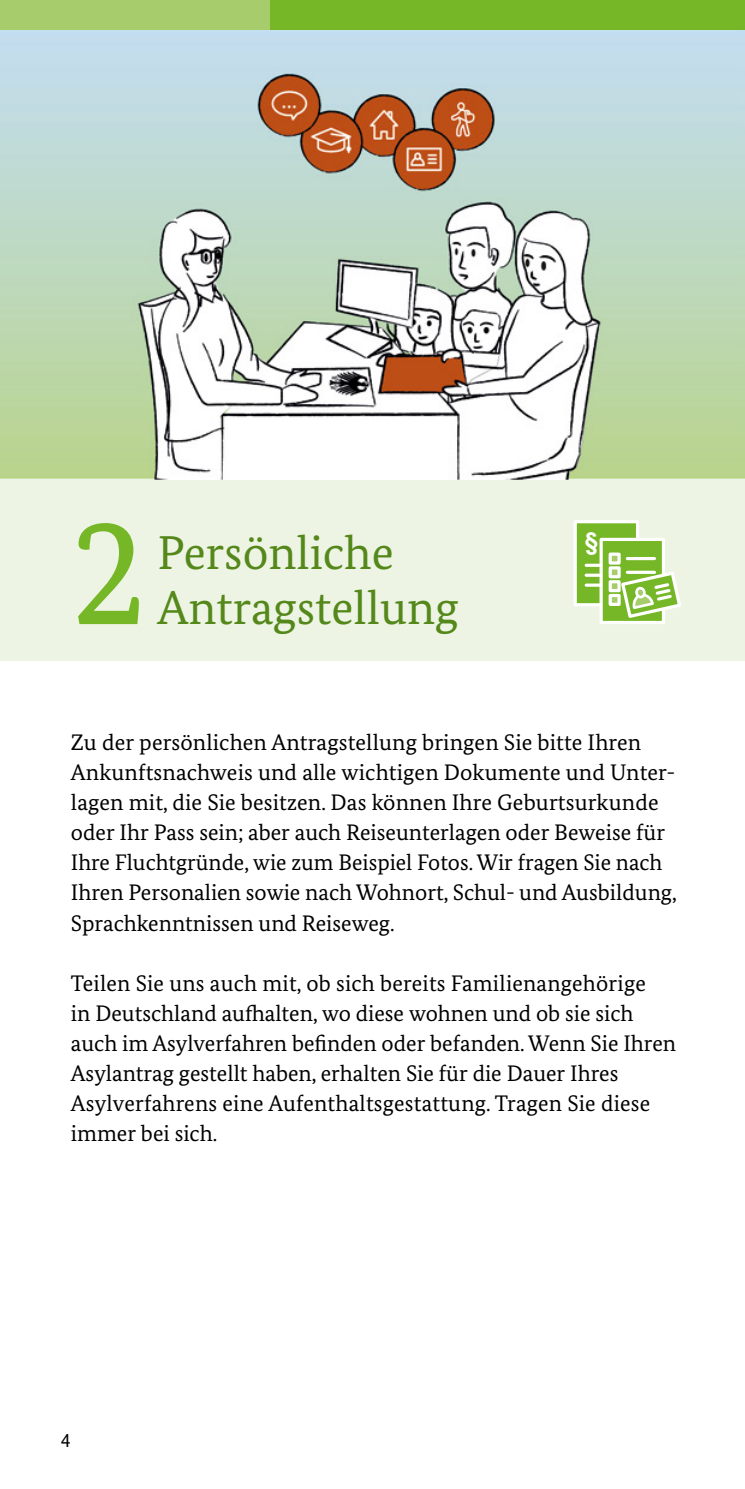
<style>
.page{position:relative;width:745px;height:1489px;background:#fff}
.page>*{position:absolute;margin:0;border:0;box-sizing:border-box;transform-origin:0 0}
.t1{font:152.5px "Bundes Serif";color:#75b726}
.t2{font:47.5px/55px "Bundes Serif";color:#54881b}
.t3{font:700 24.25px "Arial";color:#fff}
.t4{font:22.5px/30px "Bundes Serif";color:#000}
.t5{font:20px "Bundes Sans";color:#000}
</style>
<div class="page">
<img style="left:0;top:30px;width:744px;height:631px">
<div style="left:0;top:480px;width:744px;height:180px;background:#eef4e3"></div>
<div style="left:575px;top:521px;width:62px;height:83px;background:#75b726"></div>
<div style="left:573px;top:520px;width:65px;height:86px;border:3px solid #fff"></div>
<svg style="left:585px;top:563px;width:14px;height:4px"></svg>
<svg style="left:585px;top:573px;width:14px;height:4px"></svg>
<hr style="left:585px;top:583px;width:41px;height:3px;background:#fff">
<div style="left:599px;top:538px;width:65px;height:86px;background:#75b726;border:3px solid #fff"></div>
<hr style="left:627px;top:557px;width:27px;height:3px;background:#fff">
<div style="left:608px;top:552px;width:12px;height:12px;background:#a7cc6c;border:3px solid #fff"></div>
<div style="left:608px;top:566px;width:12px;height:12px;background:#a7cc6c;border:3px solid #fff"></div>
<div style="left:608px;top:580px;width:12px;height:12px;background:#a7cc6c;border:3px solid #fff"></div>
<div style="left:608px;top:594px;width:12px;height:12px;background:#a7cc6c;border:3px solid #fff"></div>
<svg style="left:618px;top:569px;width:63px;height:51px"></svg>
<div style="left:0;top:0;width:485px;height:30px;background:#a7cc6c"></div>
<div style="left:270px;top:0;width:474px;height:30px;background:#75b726"></div>
<h2 class="t1" style="left:71px;top:478px;width:78px">2</h2>
<h2 class="t2" style="left:157px;top:524px;width:302px">Persönliche<br>Antragstellung</h2>
<p class="t3" style="left:584px;top:525px;width:15px">§</p>
<p class="t4" style="left:71px;top:727px;width:607px">Zu der persönlichen Antragstellung bringen Sie bitte Ihren Ankunftsnachweis und alle wichtigen Dokumente und Unter&shy;lagen mit, die Sie besitzen. Das können Ihre Geburtsurkunde oder Ihr Pass sein; aber auch Reiseunterlagen oder Beweise für Ihre Fluchtgründe, wie zum Beispiel Fotos. Wir fragen Sie nach Ihren Personalien sowie nach Wohnort, Schul- und Ausbildung, Sprachkenntnissen und Reiseweg.</p>
<p class="t4" style="left:71px;top:967px;width:606px">Teilen Sie uns auch mit, ob sich bereits Familienangehörige<br>in Deutschland aufhalten, wo diese wohnen und ob sie sich auch im Asylverfahren befinden oder befanden. Wenn Sie Ihren Asylantrag gestellt haben, erhalten Sie für die Dauer Ihres Asylverfahrens eine Aufenthaltsgestattung. Tragen Sie diese immer bei sich.</p>
<p class="t5" style="left:61px;top:1427px;width:11px">4</p>
</div>
